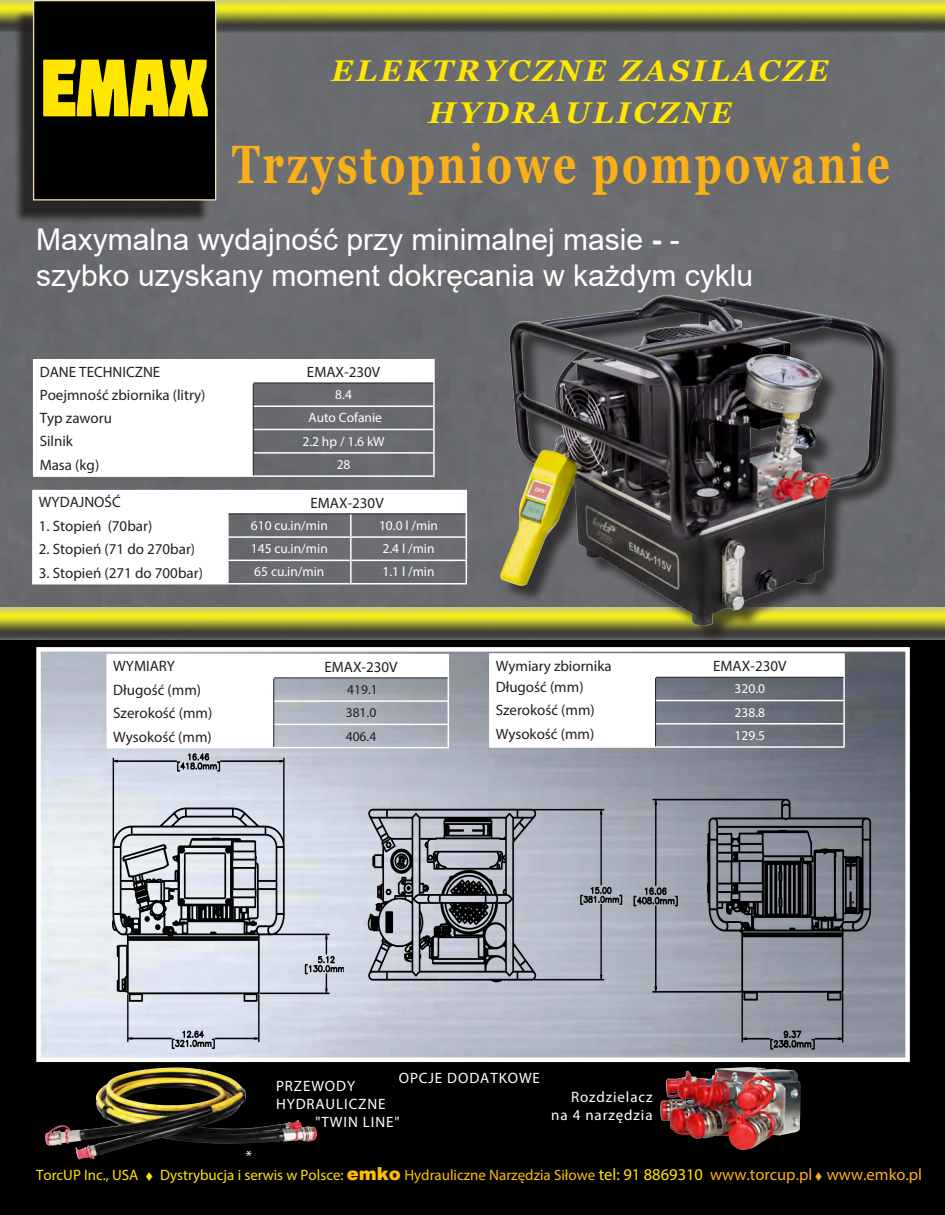
<style>
.page{position:relative;width:945px;height:1215px;background:#fff}
.page>*{position:absolute;margin:0;border:0;box-sizing:border-box;transform-origin:0 0}
.t1{font:81px "Molot";color:#ffe601;scale:.85 1}
.t2{font:700 54px "Georgia";letter-spacing:.075em;color:#fbb017;scale:.75 1}
.t3{font:30px/36px "Arial";color:#fff}
.t4{font:italic 700 30px/41.2px "Georgia";letter-spacing:.105em;color:#ffe601;text-align:center}
.t5{font:15px/23.2px "Myriad Pro";color:#231f20}
.t6{font:15px "Myriad Pro";color:#ffe601}
.t7{font:15px/18px "Myriad Pro";letter-spacing:.06em;color:#fff;text-align:right}
.t8{font:13.5px "Myriad Pro";color:#fff}
.t9{font:13.5px "Myriad Pro";color:#231f20}
.s1{font-weight:700}
.s2{font-family:"Koz Min Pr 6 N";font-size:9px}
.s3{font-family:"Arial";font-weight:900;font-size:18px;color:#ffbf00}
.s4{color:#ffbf00}
.s5{font-size:16.5px}
.s6{font-size:16.5px;color:#fbb017}
.s7{font-family:"Koz Min Pr 6 N";font-size:9px;color:#fbb017}
</style>
<div class="page">
<div style="left:0;top:640px;width:945px;height:575px;background:#000"></div>
<div style="left:0;top:32px;width:945px;height:576px;background:#6b6d70"></div>
<img style="left:41px;top:652px;width:864px;height:405px">
<div style="left:36px;top:647px;width:874px;height:415px;border:4px solid #fff"></div>
<img style="left:0;top:0;width:945px;height:32px">
<hr style="left:106px;top:654px;width:168px;height:1px;background:#fff">
<hr style="left:106px;top:655px;width:2px;height:23px;background:#fff">
<hr style="left:274px;top:654px;width:175px;height:1px;background:#fff">
<hr style="left:106px;top:678px;width:2px;height:22px;background:#fff">
<hr style="left:106px;top:700px;width:167px;height:2px;background:#fff">
<hr style="left:106px;top:702px;width:2px;height:22px;background:#fff">
<svg style="left:108px;top:655px;width:341px;height:93px"></svg>
<hr style="left:108px;top:678px;width:166px;height:1px;background:#fff">
<svg style="left:34px;top:360px;width:399px;height:115px"></svg>
<hr style="left:33px;top:359px;width:220px;height:1px;background:#fff">
<hr style="left:253px;top:359px;width:182px;height:1px;background:#fff">
<hr style="left:433px;top:360px;width:2px;height:23px;background:#fff">
<hr style="left:433px;top:383px;width:2px;height:22px;background:#fff">
<hr style="left:33px;top:405px;width:220px;height:2px;background:#fff">
<hr style="left:254px;top:405px;width:181px;height:2px;background:#fff">
<hr style="left:433px;top:407px;width:2px;height:22px;background:#fff">
<hr style="left:33px;top:429px;width:220px;height:1px;background:#fff">
<hr style="left:254px;top:429px;width:181px;height:1px;background:#fff">
<hr style="left:433px;top:430px;width:2px;height:22px;background:#fff">
<hr style="left:33px;top:452px;width:220px;height:2px;background:#fff">
<svg style="left:33px;top:360px;width:1px;height:115px"></svg>
<hr style="left:254px;top:452px;width:181px;height:2px;background:#fff">
<hr style="left:433px;top:454px;width:2px;height:21px;background:#fff">
<hr style="left:33px;top:475px;width:220px;height:2px;background:#fff">
<hr style="left:253px;top:475px;width:182px;height:2px;background:#fff">
<hr style="left:254px;top:383px;width:179px;height:1px;background:#231f20">
<svg style="left:253px;top:360px;width:1px;height:115px"></svg>
<hr style="left:34px;top:383px;width:220px;height:1px;background:#fff">
<img style="left:0;top:608px;width:945px;height:32px">
<div style="left:13px;top:10px;width:196px;height:213px;background:#231f20;opacity:.9"></div>
<div style="left:34px;top:1px;width:182px;height:199px;background:#000"></div>
<div style="left:33px;top:0;width:183px;height:201px;border:1px solid #f2e1ad"></div>
<div style="left:503px;top:298px;width:399px;height:346px;background:#231f20;opacity:.75"></div>
<img style="left:500px;top:295px;width:383px;height:330px">
<hr style="left:489px;top:653px;width:167px;height:2px;background:#fff">
<hr style="left:489px;top:655px;width:2px;height:22px;background:#fff">
<hr style="left:656px;top:653px;width:189px;height:2px;background:#fff">
<hr style="left:843px;top:655px;width:2px;height:22px;background:#fff">
<hr style="left:489px;top:677px;width:2px;height:23px;background:#fff">
<hr style="left:843px;top:677px;width:2px;height:23px;background:#fff">
<hr style="left:489px;top:700px;width:166px;height:1px;background:#fff">
<hr style="left:489px;top:701px;width:2px;height:22px;background:#fff">
<hr style="left:656px;top:700px;width:189px;height:1px;background:#fff">
<hr style="left:843px;top:701px;width:2px;height:22px;background:#fff">
<hr style="left:489px;top:723px;width:166px;height:2px;background:#fff">
<hr style="left:489px;top:725px;width:2px;height:21px;background:#fff">
<hr style="left:656px;top:723px;width:189px;height:2px;background:#fff">
<hr style="left:843px;top:725px;width:2px;height:21px;background:#fff">
<hr style="left:489px;top:746px;width:167px;height:2px;background:#fff">
<hr style="left:656px;top:746px;width:189px;height:2px;background:#fff">
<svg style="left:491px;top:655px;width:353px;height:92px"></svg>
<hr style="left:491px;top:677px;width:165px;height:1px;background:#fff">
<hr style="left:32px;top:490px;width:196px;height:1px;background:#fff">
<hr style="left:32px;top:491px;width:2px;height:23px;background:#fff">
<hr style="left:228px;top:490px;width:123px;height:1px;background:#fff">
<hr style="left:351px;top:490px;width:116px;height:1px;background:#fff">
<hr style="left:32px;top:514px;width:2px;height:22px;background:#fff">
<hr style="left:32px;top:536px;width:196px;height:2px;background:#fff">
<hr style="left:32px;top:538px;width:2px;height:22px;background:#fff">
<hr style="left:32px;top:560px;width:196px;height:1px;background:#fff">
<hr style="left:32px;top:561px;width:2px;height:22px;background:#fff">
<svg style="left:34px;top:491px;width:433px;height:92px"></svg>
<hr style="left:32px;top:583px;width:196px;height:1px;background:#fff">
<hr style="left:228px;top:583px;width:123px;height:1px;background:#fff">
<hr style="left:351px;top:583px;width:116px;height:1px;background:#fff">
<hr style="left:229px;top:513px;width:122px;height:1px;background:#231f20">
<hr style="left:351px;top:513px;width:115px;height:1px;background:#231f20">
<hr style="left:34px;top:513px;width:193px;height:1px;background:#fff">
<img style="left:72px;top:723px;width:271px;height:330px">
<img style="left:630px;top:794px;width:295px;height:277px">
<img style="left:24px;top:1064px;width:311px;height:139px">
<img style="left:660px;top:1067px;width:141px;height:83px">
<img style="left:354px;top:733px;width:271px;height:301px">
<hr style="left:107px;top:717px;width:1px;height:30px;background:#fff">
<p class="t1" style="left:40px;top:40px;width:199px">EMAX</p>
<p class="t4" style="left:332px;top:50px;width:499px">ELEKTRYCZNE ZASILACZE<br>HYDRAULICZNE</p>
<p class="t2" style="left:232px;top:130px;width:879px">Trzystopniowe pompowanie</p>
<p class="t3" style="left:36px;top:221px;width:718px">Maxymalna wydajność przy minimalnej masie <span class="s1">-</span> - szybko uzyskany moment dokręcania w każdym cyklu</p>
<p class="t5" style="left:40px;top:360px;width:122px">DANE TECHNICZNE</p>
<p class="t5" style="left:307px;top:360px;width:75px">EMAX-230V</p>
<p class="t5" style="left:40px;top:383px;width:167px">Poejmność zbiornika (litry)</p>
<p class="t8" style="left:335px;top:386px;width:18px">8.4</p>
<p class="t5" style="left:40px;top:406px;width:74px">Typ zaworu</p>
<p class="t8" style="left:308px;top:410px;width:75px">Auto Cofanie</p>
<p class="t5" style="left:40px;top:429px;width:35px">Silnik</p>
<p class="t8" style="left:302px;top:433px;width:84px">2.2 hp / 1.6 kW</p>
<p class="t5" style="left:40px;top:453px;width:61px">Masa (kg)</p>
<p class="t8" style="left:337px;top:456px;width:15px">28</p>
<p class="t5" style="left:39px;top:490px;width:83px">WYDAJNOŚĆ</p>
<p class="t5" style="left:310px;top:491px;width:75px">EMAX-230V</p>
<p class="t5" style="left:39px;top:514px;width:115px">1. Stopień (70bar)</p>
<p class="t8" style="left:251px;top:517px;width:79px">610 cu.in/min</p>
<p class="t8" style="left:379px;top:517px;width:61px">10.0 l /min</p>
<p class="t5" style="left:39px;top:537px;width:158px">2. Stopień (71 do 270bar)</p>
<p class="t8" style="left:251px;top:540px;width:79px">145 cu.in/min</p>
<p class="t8" style="left:383px;top:540px;width:54px">2.4 l /min</p>
<p class="t5" style="left:39px;top:561px;width:166px">3. Stopień (271 do 700bar)</p>
<p class="t8" style="left:254px;top:564px;width:72px">65 cu.in/min</p>
<p class="t8" style="left:383px;top:564px;width:54px">1.1 l /min</p>
<p class="t5" style="left:113px;top:654px;width:63px">WYMIARY</p>
<p class="t5" style="left:324px;top:655px;width:75px">EMAX-230V</p>
<p class="t5" style="left:113px;top:678px;width:89px">Długość (mm)</p>
<p class="t9" style="left:347px;top:681px;width:32px">419.1</p>
<p class="t5" style="left:113px;top:702px;width:101px">Szerokość (mm)</p>
<p class="t9" style="left:346px;top:704px;width:32px">381.0</p>
<p class="t5" style="left:113px;top:725px;width:100px">Wysokość (mm)</p>
<p class="t9" style="left:346px;top:728px;width:32px">406.4</p>
<p class="t5" style="left:496px;top:654px;width:117px">Wymiary zbiornika</p>
<p class="t5" style="left:713px;top:654px;width:75px">EMAX-230V</p>
<p class="t8" style="left:735px;top:681px;width:32px">320.0</p>
<p class="t8" style="left:735px;top:704px;width:32px">238.8</p>
<p class="t8" style="left:735px;top:727px;width:32px">129.5</p>
<p class="t5" style="left:496px;top:675px;width:101px">Długość (mm)<br>Szerokość (mm)<br>Wysokość (mm)</p>
<p class="t7" style="left:246px;top:1147px;width:8px">*</p>
<p class="t7" style="left:399px;top:1069px;width:143px">OPCJE DODATKOWE</p>
<p class="t7" style="left:276px;top:1076px;width:81px">PRZEWODY</p>
<p class="t7" style="left:276px;top:1094px;width:111px">HYDRAULICZNE</p>
<p class="t7" style="left:316px;top:1112px;width:85px">"TWIN LINE"</p>
<p class="t7" style="left:551px;top:1088px;width:103px">Rozdzielacz na 4 narzędzia</p>
<p class="t6" style="left:36px;top:1166px;width:888px">TorcUP Inc., USA <span class="s2">♦</span> Dystrybucja i serwis w Polsce: <span class="s3">emko</span> <span class="s4">Hydrauliczne Narzędzia Siłowe</span> <span class="s5">tel: 91 8869310</span> <span class="s6">www.torcup.pl</span> <span class="s7">♦</span> <span class="s6">www.emko.pl</span></p>
</div>
